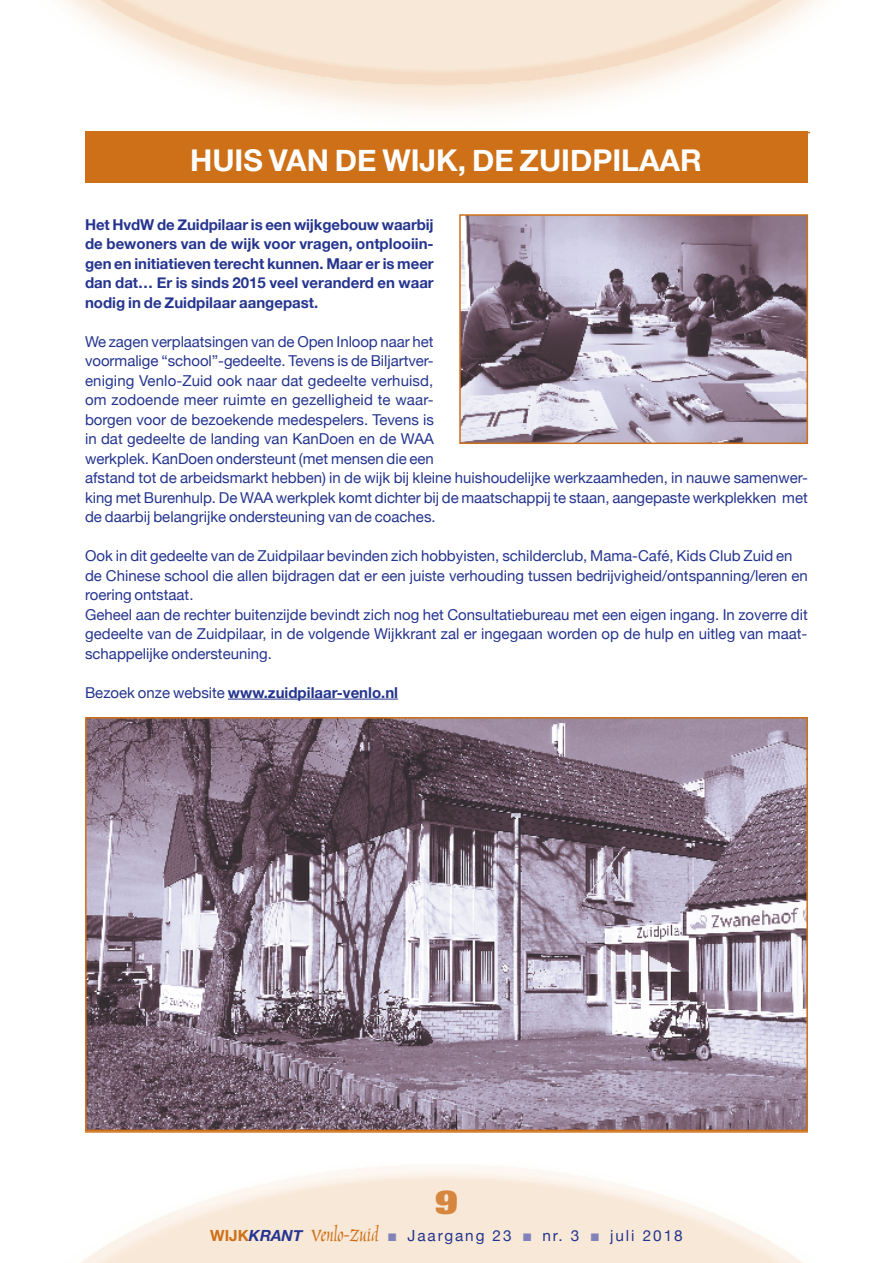
<style>
.page{position:relative;width:893px;height:1263px;background:#fff}
.page>*{position:absolute;margin:0;border:0;box-sizing:border-box;transform-origin:0 0}
.t1{font:800 36px "Imago";color:#d7863f}
.t2{font:700 30px "Helvetica Neue";color:#fff}
.t3{font:24.3px "Marigold";color:#ce7018}
.t4{font:15.3px "Helvetica Neue";letter-spacing:.125em;color:#25358f}
.t5{font:15px/19.5px "Helvetica Neue";color:#25358f}
.t6{font:700 15px/19.5px "Helvetica Neue";color:#25358f;text-align:justify}
.s1{font-weight:400}
.s2{font-family:"Helvetica Neue";font-weight:700;font-size:15.3px}
.s3{font-family:"Helvetica Neue";font-weight:700;font-style:italic;font-size:15.3px;color:#25358f}
.s4{color:#8282bb}
</style>
<div class="page">
<hr style="left:85px;top:132px;width:725px;height:1px;background:#ce7018">
<hr style="left:228px;top:699px;width:170px;height:1px;background:#25358f">
<hr style="left:85px;top:1131px;width:723px;height:2px;background:#ce7018">
<img style="left:462px;top:217px;width:343px;height:224px">
<div style="left:459px;top:214px;width:349px;height:230px;border:2px solid #ce7018"></div>
<img style="left:88px;top:720px;width:717px;height:408px">
<div style="left:85px;top:717px;width:723px;height:414px;border:2px solid #ce7018"></div>
<div style="left:85px;top:132px;width:723px;height:51px;background:#ce7018"></div>
<h2 class="t2" style="left:190px;top:142px;width:100px">HUIS van</h2>
<h2 class="t2" style="left:335px;top:142px;width:68px">de wijk</h2>
<h2 class="t2" style="left:458px;top:142px;width:98px">, De Zuidpi</h2>
<h2 class="t2" style="left:621px;top:142px;width:40px">laar</h2>
<p class="t6" style="left:85px;top:214px;width:350px">Het HvdW de Zuidpilaar is een wijkgebouw waarbij de bewoners van de wijk voor vragen, ontplooiin&shy;gen en initiatieven terecht kunnen. Maar er is meer dan dat… Er is sinds 2015 veel veranderd en waar nodig in de Zuidpilaar aangepast.</p>
<p class="t5" style="left:85px;top:331px;width:724px">We zagen verplaatsingen van de Open Inloop naar het<br>voormalige “school”-gedeelte. Tevens is de Biljartver-<br>eniging Venlo-Zuid ook naar dat gedeelte verhuisd,<br>om zodoende meer ruimte en gezelligheid te waar-<br>borgen voor de bezoekende medespelers. Tevens is<br>in dat gedeelte de landing van KanDoen en de WAA<br>werkplek. KanDoen ondersteunt (met mensen die een<br>afstand tot de arbeidsmarkt hebben) in de wijk bij kleine huishoudelijke werkzaamheden, in nauwe samenwer&shy;king met Burenhulp. De WAA werkplek komt dichter bij de maatschappij te staan, aangepaste werkplekken met de daarbij belangrijke ondersteuning van de coaches.</p>
<p class="t5" style="left:85px;top:546px;width:724px">Ook in dit gedeelte van de Zuidpilaar bevinden zich hobbyisten, schilderclub, Mama-Café, Kids Club Zuid en de Chinese school die allen bijdragen dat er een juiste verhouding tussen bedrijvigheid/ontspanning/leren en roering ontstaat.<br>Geheel aan de rechter buitenzijde bevindt zich nog het Consultatiebureau met een eigen ingang. In zoverre dit gedeelte van de Zuidpilaar, in de volgende Wijkkrant zal er ingegaan worden op de hulp en uitleg van maat&shy;schappelijke ondersteuning.</p>
<p class="t6" style="left:85px;top:682px;width:315px"><span class="s1">Bezoek onze website</span> www.zuidpilaar-venlo.nl</p>
<h1 class="t1" style="left:435px;top:1180px;width:25px">9</h1>
<h3 class="t3" style="left:210px;top:1220px;width:170px"><span class="s2">WIJK</span><span class="s3">KRANT</span> Venlo-Zuid</h3>
<p class="t4" style="left:388px;top:1226px;width:296px"><span class="s4">■</span> Jaargang 23 <span class="s4">■</span> nr. 3 <span class="s4">■</span> juli 2018</p>
</div>
